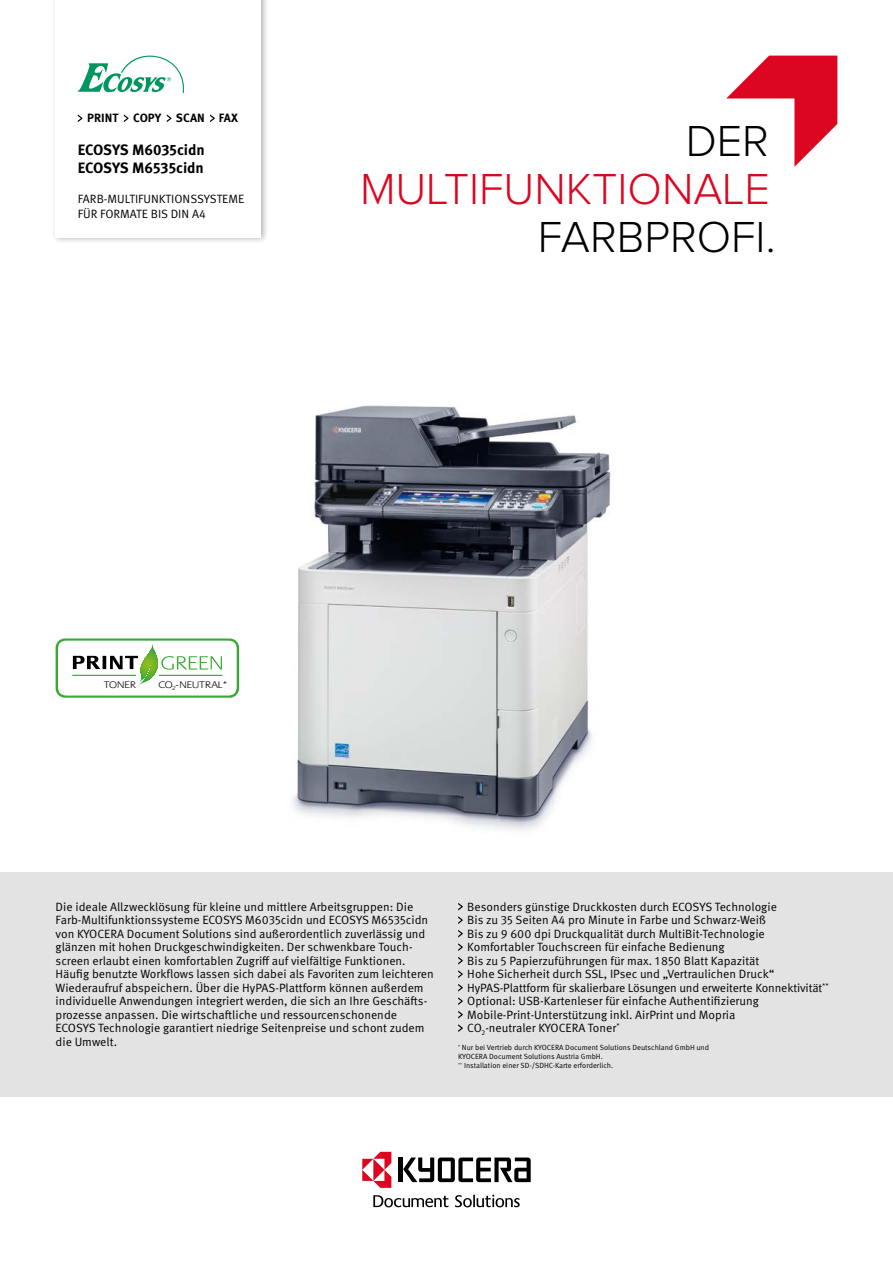
<style>
.page{position:relative;width:893px;height:1263px;background:#fff}
.page>*{position:absolute;margin:0;border:0;box-sizing:border-box;transform-origin:0 0}
.t1{font:300 45px "Proxima Nova";color:#dc0621}
.t2{font:300 45px "Proxima Nova";color:#000}
.t3{font:700 15px/18px "Meta Pro";letter-spacing:-.01em;color:#000}
.t4{font:12px/13.5px "Meta Pro Norm";color:#000}
.t5{font:700 12px "Meta Pro";color:#000}
.t6{font:300 9.9px "Praxis";color:#000;scale:1.2 1}
.t7{font:7.5px/9px "Meta Pro Norm";color:#000}
.s1{font-family:"Helvetica";font-size:9.6px}
</style>
<div class="page">
<img style="left:293px;top:405px;width:318px;height:425px">
<svg style="left:56px;top:638px;width:183px;height:60px"></svg>
<hr style="left:72px;top:675px;width:64px;height:1px;background:#38aa34">
<hr style="left:159px;top:675px;width:63px;height:1px;background:#38aa34">
<div style="left:0;top:873px;width:893px;height:224px;background:#e3e3e3"></div>
<div style="left:51px;top:0;width:217px;height:244px;background:#000;opacity:.3"></div>
<div style="left:56px;top:0;width:205px;height:238px;background:#fff"></div>
<hr style="left:399px;top:1157px;width:4px;height:25px;background:#000">
<svg style="left:403px;top:1157px;width:128px;height:25px"></svg>
<svg style="left:362px;top:1152px;width:29px;height:36px"></svg>
<svg style="left:455px;top:1195px;width:65px;height:12px"></svg>
<svg style="left:373px;top:1195px;width:75px;height:12px"></svg>
<svg style="left:78px;top:56px;width:106px;height:37px"></svg>
<svg style="left:726px;top:56px;width:111px;height:111px"></svg>
<svg style="left:458px;top:903px;width:5px;height:7px"></svg>
<svg style="left:458px;top:916px;width:5px;height:8px"></svg>
<svg style="left:458px;top:930px;width:5px;height:7px"></svg>
<svg style="left:458px;top:943px;width:5px;height:8px"></svg>
<svg style="left:458px;top:957px;width:5px;height:7px"></svg>
<svg style="left:458px;top:970px;width:5px;height:8px"></svg>
<svg style="left:458px;top:984px;width:5px;height:7px"></svg>
<svg style="left:458px;top:997px;width:5px;height:8px"></svg>
<svg style="left:458px;top:1011px;width:5px;height:7px"></svg>
<svg style="left:458px;top:1024px;width:5px;height:8px"></svg>
<svg style="left:78px;top:114px;width:4px;height:8px"></svg>
<svg style="left:124px;top:114px;width:4px;height:8px"></svg>
<svg style="left:167px;top:114px;width:4px;height:8px"></svg>
<svg style="left:210px;top:114px;width:5px;height:8px"></svg>
<p class="t5" style="left:87px;top:109px;width:152px">PRINT COPY SCAN FAX</p>
<p class="t3" style="left:78px;top:140px;width:129px">ECOSYS M6035cidn<br>ECOSYS M6535cidn</p>
<p class="t4" style="left:78px;top:191px;width:168px;line-height:15px">FARB-MULTIFUNKTIONSSYSTEME<br>FÜR FORMATE BIS DIN A4</p>
<h1 class="t2" style="left:686px;top:121px;width:85px">DER</h1>
<h1 class="t1" style="left:360px;top:169px;width:411px">MULTIFUNKTIONALE</h1>
<h1 class="t2" style="left:538px;top:217px;width:239px">FARBPROFI.</h1>
<p class="t6" style="left:104px;top:679px;width:28px">TONER</p>
<p class="t6" style="left:158px;top:679px;width:59px">CO<sub>2</sub>-NEUTRAL<span class="s1">*</span></p>
<p class="t4" style="left:56px;top:899px;width:380px">Die ideale Allzwecklösung für kleine und mittlere Arbeitsgruppen: Die Farb-Multifunktionssysteme ECOSYS M6035cidn und ECOSYS M6535cidn von KYOCERA Document Solutions sind außerordentlich zuverlässig und glänzen mit hohen Druckgeschwindigkeiten. Der schwenkbare Touch&shy;screen erlaubt einen komfortablen Zugriff auf vielfältige Funktionen.<br>Häufig benutzte Workflows lassen sich dabei als Favoriten zum leichteren Wiederaufruf abspeichern. Über die HyPAS-Plattform können außerdem individuelle Anwendungen integriert werden, die sich an Ihre Geschäfts&shy;prozesse anpassen. Die wirtschaftliche und ressourcenschonende ECOSYS Technologie garantiert niedrige Seitenpreise und schont zudem die Umwelt.</p>
<p class="t4" style="left:467px;top:899px;width:363px">Besonders günstige Druckkosten durch ECOSYS Technologie<br>Bis zu 35 Seiten A4 pro Minute in Farbe und Schwarz-Weiß<br>Bis zu 9 600 dpi Druckqualität durch MultiBit-Technologie Komfortabler Touchscreen für einfache Bedienung<br>Bis zu 5 Papierzuführungen für max. 1850 Blatt Kapazität<br>Hohe Sicherheit durch SSL, IPsec und „Vertraulichen Druck“ HyPAS-Plattform für skalierbare Lösungen und erweiterte Konnektivität<sup>** </sup>Optional: USB-Kartenleser für einfache Authentifizierung Mobile-Print-Unterstützung inkl. AirPrint und Mopria<br>CO<sub>2</sub>-neutraler KYOCERA Toner<sup>*</sup></p>
<p class="t7" style="left:458px;top:1042px;width:252px"><sup>*</sup> Nur bei Vertrieb durch KYOCERA Document Solutions Deutschland GmbH und<br>KYOCERA Document Solutions Austria GmbH.<br><sup>**</sup> Installation einer SD-/SDHC-Karte erforderlich.</p>
</div>
